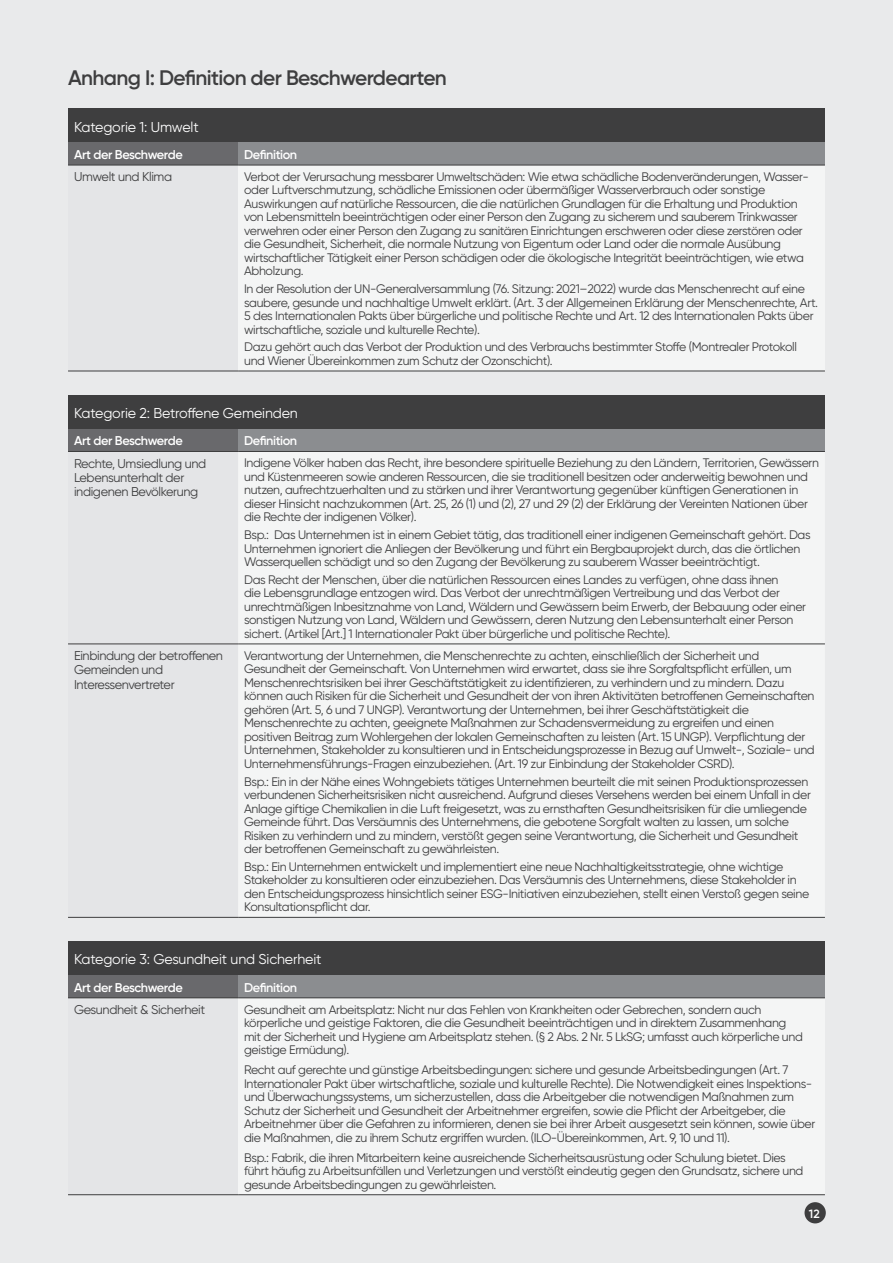
<style>
.page{position:relative;width:893px;height:1263px;background:#e9eaeb}
.page>*{position:absolute;margin:0;border:0;box-sizing:border-box;transform-origin:0 0}
.t1{font:600 21px "Gilroy";letter-spacing:-.03em;color:#3e3e3f}
.t2{font:14.25px "Gilroy";letter-spacing:-.01em;color:#fff}
.t3{font:12.75px/14.2px "Gilroy";letter-spacing:-.03em;color:#3e3e3f}
.t4{font:600 12.75px "Gilroy";letter-spacing:-.03em;color:#fff}
.t5{font:12.3px/13.5px "Gilroy";letter-spacing:-.03em;color:#3e3e3f}
.t6{font:600 12px "Gilroy";color:#fff}
</style>
<div class="page">
<div style="left:804px;top:1202px;width:22px;height:21px;background:#3e3e3f;border-radius:50%"></div>
<div style="left:68px;top:109px;width:757px;height:34px;background:#3e3e3f"></div>
<div style="left:68px;top:143px;width:170px;height:22px;background:#69696c"></div>
<div style="left:238px;top:143px;width:587px;height:22px;background:#8b8d90"></div>
<div style="left:68px;top:165px;width:170px;height:206px;background:#e4e5e7"></div>
<div style="left:238px;top:165px;width:587px;height:206px;background:#f4f5f5"></div>
<hr style="left:68px;top:165px;width:170px;height:1px;background:#3e3e3f">
<hr style="left:238px;top:165px;width:587px;height:1px;background:#3e3e3f">
<hr style="left:68px;top:371px;width:170px;height:1px;background:#3e3e3f">
<hr style="left:238px;top:371px;width:587px;height:1px;background:#3e3e3f">
<div style="left:68px;top:942px;width:757px;height:34px;background:#3e3e3f"></div>
<div style="left:68px;top:976px;width:170px;height:22px;background:#69696c"></div>
<div style="left:238px;top:976px;width:587px;height:22px;background:#8b8d90"></div>
<div style="left:68px;top:998px;width:170px;height:197px;background:#e4e5e7"></div>
<div style="left:238px;top:998px;width:587px;height:197px;background:#f4f5f5"></div>
<hr style="left:68px;top:997px;width:170px;height:1px;background:#3e3e3f">
<hr style="left:238px;top:997px;width:587px;height:1px;background:#3e3e3f">
<hr style="left:68px;top:1194px;width:170px;height:1px;background:#3e3e3f">
<hr style="left:238px;top:1194px;width:587px;height:1px;background:#3e3e3f">
<div style="left:68px;top:395px;width:757px;height:34px;background:#3e3e3f"></div>
<div style="left:68px;top:429px;width:170px;height:22px;background:#69696c"></div>
<div style="left:238px;top:429px;width:587px;height:22px;background:#8b8d90"></div>
<svg style="left:68px;top:643px;width:170px;height:274px"></svg>
<div style="left:238px;top:452px;width:587px;height:465px;background:#f4f5f5"></div>
<hr style="left:68px;top:451px;width:170px;height:1px;background:#3e3e3f">
<hr style="left:238px;top:451px;width:587px;height:1px;background:#3e3e3f">
<hr style="left:68px;top:644px;width:170px;height:1px;background:#3e3e3f">
<hr style="left:238px;top:644px;width:587px;height:1px;background:#3e3e3f">
<hr style="left:68px;top:917px;width:170px;height:1px;background:#3e3e3f">
<hr style="left:238px;top:917px;width:587px;height:1px;background:#3e3e3f">
<p class="t1" style="left:68px;top:64px;width:380px">Anhang I: Definition der Beschwerdearten</p>
<p class="t2" style="left:74px;top:118px;width:126px">Kategorie 1: Umwelt</p>
<p class="t4" style="left:74px;top:147px;width:110px">Art der Beschwerde</p>
<p class="t4" style="left:244px;top:147px;width:55px">Definition</p>
<p class="t3" style="left:74px;top:170px;width:100px">Umwelt und Klima</p>
<p class="t5" style="left:244px;top:170px;width:566px">Verbot der Verursachung messbarer Umweltschäden: Wie etwa schädliche Bodenveränderungen, Wasser&shy;oder Luftverschmutzung, schädliche Emissionen oder übermäßiger Wasserverbrauch oder sonstige Auswirkungen auf natürliche Ressourcen, die die natürlichen Grundlagen für die Erhaltung und Produktion von Lebensmitteln beeinträchtigen oder einer Person den Zugang zu sicherem und sauberem Trinkwasser verwehren oder einer Person den Zugang zu sanitären Einrichtungen erschweren oder diese zerstören oder die Gesundheit, Sicherheit, die normale Nutzung von Eigentum oder Land oder die normale Ausübung wirtschaftlicher Tätigkeit einer Person schädigen oder die ökologische Integrität beeinträchtigen, wie etwa Abholzung.</p>
<p class="t5" style="left:244px;top:282px;width:575px">In der Resolution der UN-Generalversammlung (76. Sitzung: 2021–2022) wurde das Menschenrecht auf eine saubere, gesunde und nachhaltige Umwelt erklärt. (Art. 3 der Allgemeinen Erklärung der Menschenrechte, Art.<br>5 des Internationalen Pakts über bürgerliche und politische Rechte und Art. 12 des Internationalen Pakts über wirtschaftliche, soziale und kulturelle Rechte).</p>
<p class="t5" style="left:244px;top:340px;width:554px">Dazu gehört auch das Verbot der Produktion und des Verbrauchs bestimmter Stoffe (Montrealer Protokoll und Wiener Übereinkommen zum Schutz der Ozonschicht).</p>
<p class="t2" style="left:74px;top:404px;width:225px">Kategorie 2: Betroffene Gemeinden</p>
<p class="t4" style="left:74px;top:433px;width:110px">Art der Beschwerde</p>
<p class="t4" style="left:244px;top:433px;width:55px">Definition</p>
<p class="t3" style="left:74px;top:456px;width:134px">Rechte, Umsiedlung und<br>Lebensunterhalt der indigenen Bevölkerung</p>
<p class="t5" style="left:244px;top:456px;width:576px">Indigene Völker haben das Recht, ihre besondere spirituelle Beziehung zu den Ländern, Territorien, Gewässern und Küstenmeeren sowie anderen Ressourcen, die sie traditionell besitzen oder anderweitig bewohnen und nutzen, aufrechtzuerhalten und zu stärken und ihrer Verantwortung gegenüber künftigen Generationen in dieser Hinsicht nachzukommen (Art. 25, 26 (1) und (2), 27 und 29 (2) der Erklärung der Vereinten Nationen über die Rechte der indigenen Völker).</p>
<p class="t5" style="left:244px;top:528px;width:568px">Bsp.: Das Unternehmen ist in einem Gebiet tätig, das traditionell einer indigenen Gemeinschaft gehört. Das<br>Unternehmen ignoriert die Anliegen der Bevölkerung und führt ein Bergbauprojekt durch, das die örtlichen<br>Wasserquellen schädigt und so den Zugang der Bevölkerung zu sauberem Wasser beeinträchtigt.</p>
<p class="t5" style="left:244px;top:573px;width:564px">Das Recht der Menschen, über die natürlichen Ressourcen eines Landes zu verfügen, ohne dass ihnen<br>die Lebensgrundlage entzogen wird. Das Verbot der unrechtmäßigen Vertreibung und das Verbot der unrechtmäßigen Inbesitznahme von Land, Wäldern und Gewässern beim Erwerb, der Bebauung oder einer sonstigen Nutzung von Land, Wäldern und Gewässern, deren Nutzung den Lebensunterhalt einer Person sichert. (Artikel [Art.] 1 Internationaler Pakt über bürgerliche und politische Rechte).</p>
<p class="t3" style="left:74px;top:648px;width:151px">Einbindung der betroffenen<br>Gemeinden und<br>Interessenvertreter</p>
<p class="t5" style="left:244px;top:649px;width:572px">Verantwortung der Unternehmen, die Menschenrechte zu achten, einschließlich der Sicherheit und Gesundheit der Gemeinschaft. Von Unternehmen wird erwartet, dass sie ihre Sorgfaltspflicht erfüllen, um Menschenrechtsrisiken bei ihrer Geschäftstätigkeit zu identifizieren, zu verhindern und zu mindern. Dazu können auch Risiken für die Sicherheit und Gesundheit der von ihren Aktivitäten betroffenen Gemeinschaften gehören (Art. 5, 6 und 7 UNGP). Verantwortung der Unternehmen, bei ihrer Geschäftstätigkeit die Menschenrechte zu achten, geeignete Maßnahmen zur Schadensvermeidung zu ergreifen und einen positiven Beitrag zum Wohlergehen der lokalen Gemeinschaften zu leisten (Art. 15 UNGP). Verpflichtung der Unternehmen, Stakeholder zu konsultieren und in Entscheidungsprozesse in Bezug auf Umwelt-, Soziale- und Unternehmensführungs-Fragen einzubeziehen. (Art. 19 zur Einbindung der Stakeholder CSRD).</p>
<p class="t5" style="left:244px;top:774px;width:568px">Bsp.: Ein in der Nähe eines Wohngebiets tätiges Unternehmen beurteilt die mit seinen Produktionsprozessen verbundenen Sicherheitsrisiken nicht ausreichend. Aufgrund dieses Versehens werden bei einem Unfall in der Anlage giftige Chemikalien in die Luft freigesetzt, was zu ernsthaften Gesundheitsrisiken für die umliegende Gemeinde führt. Das Versäumnis des Unternehmens, die gebotene Sorgfalt walten zu lassen, um solche Risiken zu verhindern und zu mindern, verstößt gegen seine Verantwortung, die Sicherheit und Gesundheit der betroffenen Gemeinschaft zu gewährleisten.</p>
<p class="t5" style="left:244px;top:860px;width:567px">Bsp.: Ein Unternehmen entwickelt und implementiert eine neue Nachhaltigkeitsstrategie, ohne wichtige Stakeholder zu konsultieren oder einzubeziehen. Das Versäumnis des Unternehmens, diese Stakeholder in den Entscheidungsprozess hinsichtlich seiner ESG-Initiativen einzubeziehen, stellt einen Verstoß gegen seine Konsultationspflicht dar.</p>
<p class="t2" style="left:74px;top:951px;width:249px">Kategorie 3: Gesundheit und Sicherheit</p>
<p class="t4" style="left:74px;top:979px;width:110px">Art der Beschwerde</p>
<p class="t4" style="left:244px;top:979px;width:55px">Definition</p>
<p class="t3" style="left:74px;top:1002px;width:133px">Gesundheit &amp; Sicherheit</p>
<p class="t5" style="left:244px;top:1002px;width:560px">Gesundheit am Arbeitsplatz: Nicht nur das Fehlen von Krankheiten oder Gebrechen, sondern auch körperliche und geistige Faktoren, die die Gesundheit beeinträchtigen und in direktem Zusammenhang mit der Sicherheit und Hygiene am Arbeitsplatz stehen. (§ 2 Abs. 2 Nr. 5 LkSG; umfasst auch körperliche und geistige Ermüdung).</p>
<p class="t5" style="left:244px;top:1063px;width:573px">Recht auf gerechte und günstige Arbeitsbedingungen: sichere und gesunde Arbeitsbedingungen (Art. 7<br>Internationaler Pakt über wirtschaftliche, soziale und kulturelle Rechte). Die Notwendigkeit eines Inspektions&shy;und Überwachungssystems, um sicherzustellen, dass die Arbeitgeber die notwendigen Maßnahmen zum Schutz der Sicherheit und Gesundheit der Arbeitnehmer ergreifen, sowie die Pflicht der Arbeitgeber, die Arbeitnehmer über die Gefahren zu informieren, denen sie bei ihrer Arbeit ausgesetzt sein können, sowie über die Maßnahmen, die zu ihrem Schutz ergriffen wurden. (ILO-Übereinkommen, Art. 9, 10 und 11).</p>
<p class="t5" style="left:244px;top:1150px;width:561px">Bsp.: Fabrik, die ihren Mitarbeitern keine ausreichende Sicherheitsausrüstung oder Schulung bietet. Dies führt häufig zu Arbeitsunfällen und Verletzungen und verstößt eindeutig gegen den Grundsatz, sichere und gesunde Arbeitsbedingungen zu gewährleisten.</p>
<p class="t6" style="left:809px;top:1206px;width:12px">12</p>
</div>
